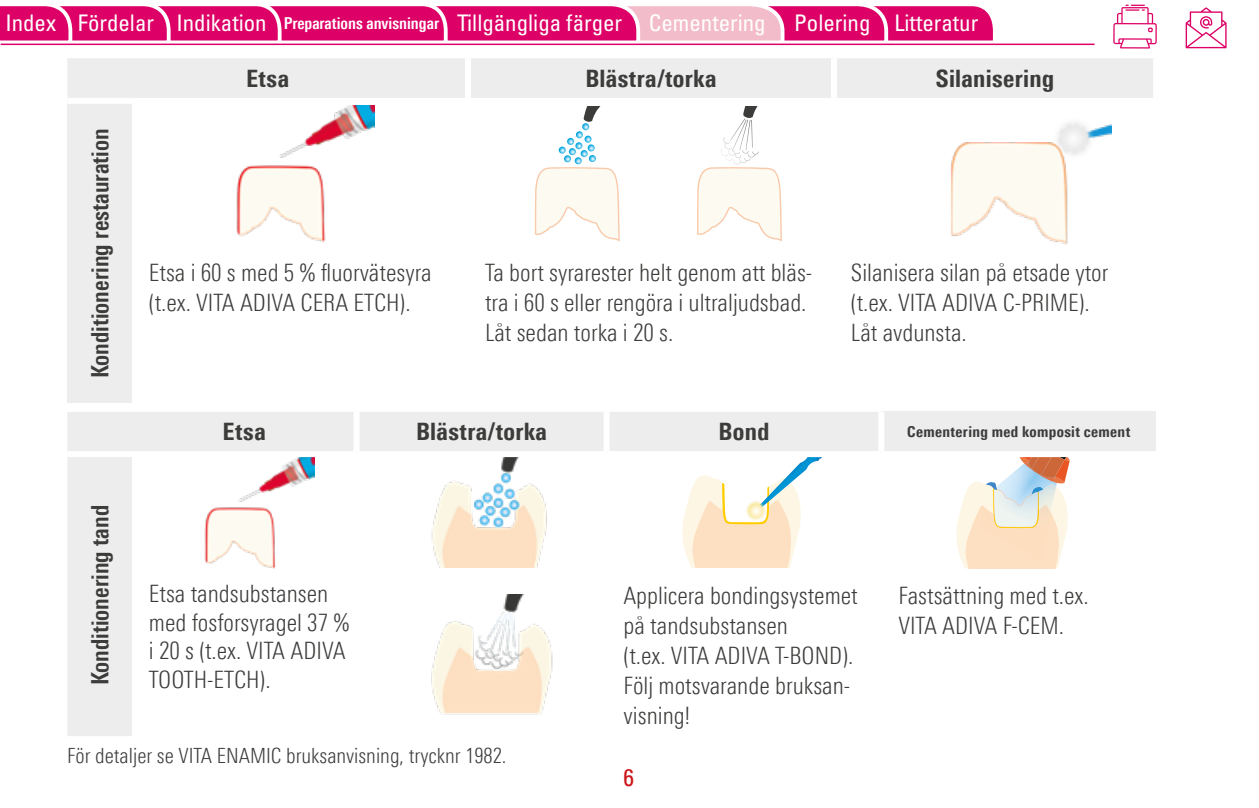
<style>
.page{position:relative;width:1259px;height:808px;background:#fff}
.page>*{position:absolute;margin:0;border:0;box-sizing:border-box;transform-origin:0 0}
.t1{font:300 condensed 24px/30px "Univers Next Pro";color:#3c3c3b}
.t2{font:800 condensed 24px "Univers Next Pro";letter-spacing:.015em;color:#3c3c3b}
.t3{font:700 condensed 24px "Univers Next Pro";color:#3c3c3b}
.t4{font:condensed 24px "Univers";color:#cd171a}
.t5{font:condensed 22.8px "Univers";color:#fff}
.t6{font:300 condensed 21px "Univers Next Pro";color:#3c3c3b}
.t7{font:700 condensed 16.5px "Univers Next Pro";color:#fff}
.t8{font:800 condensed 15px "Univers Next Pro";letter-spacing:.02em;color:#3c3c3b}
</style>
<div class="page">
<svg style="left:1113px;top:5px;width:43px;height:44px"></svg>
<svg style="left:1185px;top:7px;width:41px;height:41px"></svg>
<img style="left:951px;top:122px;width:160px;height:123px">
<svg style="left:956px;top:457px;width:114px;height:111px"></svg>
<img style="left:236px;top:106px;width:138px;height:137px">
<svg style="left:535px;top:107px;width:85px;height:134px"></svg>
<svg style="left:697px;top:107px;width:85px;height:134px"></svg>
<svg style="left:0;top:6px;width:998px;height:40px;background:#e43b88"></svg>
<hr style="left:1px;top:44px;width:1093px;height:1px;background:#d06">
<svg style="left:67px;top:412px;width:811px;height:324px"></svg>
<div style="left:881px;top:412px;width:275px;height:42px;background:#ededed"></div>
<div style="left:878px;top:412px;width:6px;height:39px;background:#fff"></div>
<div style="left:881px;top:451px;width:275px;height:6px;background:#fff"></div>
<div style="left:353px;top:412px;width:6px;height:39px;background:#fff"></div>
<div style="left:603px;top:412px;width:6px;height:39px;background:#fff"></div>
<div style="left:67px;top:451px;width:65px;height:6px;background:#fff"></div>
<div style="left:132px;top:451px;width:224px;height:6px;background:#fff"></div>
<div style="left:356px;top:451px;width:250px;height:6px;background:#fff"></div>
<div style="left:606px;top:451px;width:275px;height:6px;background:#fff"></div>
<div style="left:67px;top:58px;width:1086px;height:40px;background:#ededed"></div>
<div style="left:67px;top:101px;width:65px;height:302px;background:#ededed"></div>
<div style="left:831px;top:58px;width:6px;height:40px;background:#fff"></div>
<div style="left:465px;top:58px;width:6px;height:40px;background:#fff"></div>
<div style="left:67px;top:98px;width:65px;height:6px;background:#fff"></div>
<p class="t5" style="left:5px;top:9px;width:263px">Index Fördelar Indikation</p>
<p class="t5" style="left:457px;top:9px;width:523px">Tillgängliga färger Cementering Polering Litteratur</p>
<p class="t7" style="left:284px;top:13px;width:157px">Preparations anvisningar</p>
<p class="t3" style="left:86px;top:378px;width:251px;rotate:-90deg">Konditionering restauration</p>
<p class="t2" style="left:246px;top:64px;width:45px">Etsa</p>
<p class="t2" style="left:585px;top:64px;width:132px">Blästra/torka</p>
<p class="t2" style="left:936px;top:64px;width:120px">Silanisering</p>
<p class="t1" style="left:149px;top:257px;width:284px">Etsa i 60 s med 5 % fluorvätesyra (t.ex. VITA ADIVA CERA ETCH).</p>
<p class="t1" style="left:485px;top:257px;width:329px">Ta bort syrarester helt genom att bläs&shy;tra i 60 s eller rengöra i ultraljudsbad.<br>Låt sedan torka i 20 s.</p>
<p class="t1" style="left:851px;top:257px;width:259px">Silanisera silan på etsade ytor (t.ex. VITA ADIVA C-PRIME).<br>Låt avdunsta.</p>
<p class="t2" style="left:223px;top:417px;width:45px">Etsa</p>
<p class="t2" style="left:416px;top:417px;width:132px">Blästra/torka</p>
<p class="t2" style="left:718px;top:417px;width:52px">Bond</p>
<p class="t8" style="left:907px;top:423px;width:225px">Cementering med komposit cement</p>
<p class="t3" style="left:86px;top:685px;width:182px;rotate:-90deg">Konditionering tand</p>
<p class="t1" style="left:149px;top:579px;width:202px;line-height:28.8px">Etsa tandsubstansen med fosforsyragel 37 % i 20 s (t.ex. VITA ADIVA<br>TOOTH-ETCH).</p>
<p class="t1" style="left:623px;top:580px;width:236px">Applicera bondingsystemet på tandsubstansen<br>(t.ex. VITA ADIVA T-BOND).<br>Följ motsvarande bruksan&shy;visning!</p>
<p class="t1" style="left:898px;top:580px;width:192px">Fastsättning med t.ex.<br>VITA ADIVA F-CEM.</p>
<p class="t6" style="left:67px;top:743px;width:441px">För detaljer se VITA ENAMIC bruksanvisning, trycknr 1982.</p>
<p class="t4" style="left:623px;top:762px;width:12px">6</p>
</div>
